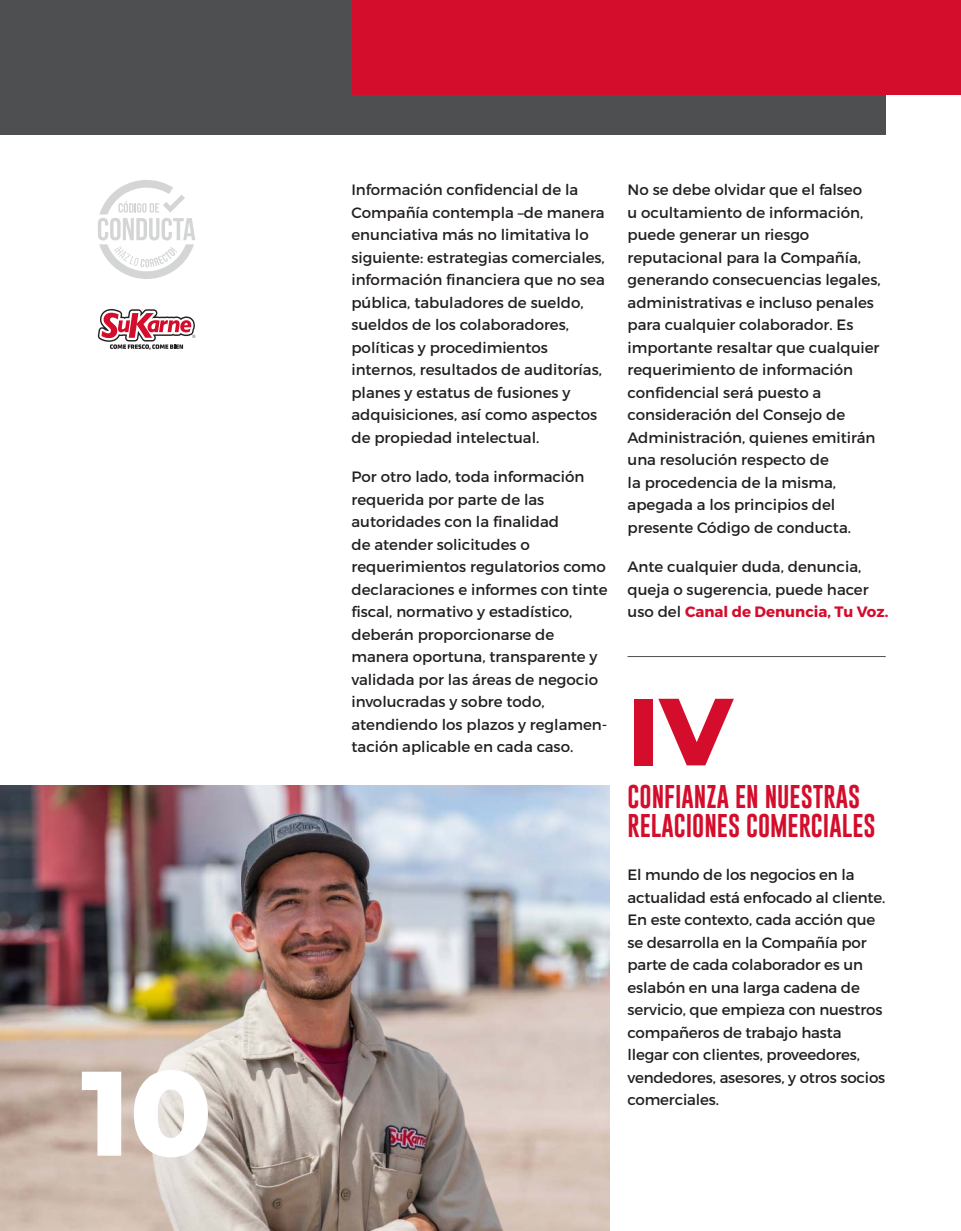
<style>
.page{position:relative;width:961px;height:1231px;background:#fff}
.page>*{position:absolute;margin:0;border:0;box-sizing:border-box;transform-origin:0 0}
.t1{font:800 120px "Montserrat";color:#fff}
.t2{font:800 95.1px "Montserrat";color:#d30d2b}
.t3{font:24px/28.8px "Gobold";color:#d30d2b}
.t4{font:15px/22.5px "Montserrat";color:#231f20}
.s1{font-weight:700;color:#d30d2b}
</style>
<div class="page">
<div style="left:0;top:0;width:885px;height:135px;background:#4e4f50"></div>
<div style="left:353px;top:0;width:608px;height:94px;background:#d30d2b"></div>
<hr style="left:627px;top:656px;width:258px;height:1px;background:#4e4f50">
<img style="left:0;top:785px;width:609px;height:446px">
<svg style="left:98px;top:180px;width:97px;height:99px"></svg>
<svg style="left:98px;top:309px;width:97px;height:41px"></svg>
<h1 class="t1" style="left:81px;top:1025px;width:132px">10</h1>
<p class="t4" style="left:351px;top:178px;width:255px">Información confidencial de la<br>Compañía contempla –de manera enunciativa más no limitativa lo siguiente: estrategias comerciales, información financiera que no sea pública, tabuladores de sueldo, sueldos de los colaboradores, políticas y procedimientos internos, resultados de auditorías, planes y estatus de fusiones y adquisiciones, así como aspectos de propiedad intelectual.</p>
<p class="t4" style="left:351px;top:465px;width:257px">Por otro lado, toda información requerida por parte de las autoridades con la finalidad<br>de atender solicitudes o requerimientos regulatorios como declaraciones e informes con tinte fiscal, normativo y estadístico, deberán proporcionarse de manera oportuna, transparente y validada por las áreas de negocio involucradas y sobre todo, atendiendo los plazos y reglamen&shy;tación aplicable en cada caso.</p>
<p class="t4" style="left:627px;top:178px;width:254px">No se debe olvidar que el falseo<br>u ocultamiento de información, puede generar un riesgo reputacional para la Compañía, generando consecuencias legales, administrativas e incluso penales para cualquier colaborador. Es importante resaltar que cualquier requerimiento de información confidencial será puesto a consideración del Consejo de<br>Administración, quienes emitirán una resolución respecto de<br>la procedencia de la misma, apegada a los principios del presente Código de conducta.</p>
<p class="t4" style="left:627px;top:555px;width:262px">Ante cualquier duda, denuncia, queja o sugerencia, puede hacer uso del <span class="s1">Canal de Denuncia, Tu Voz.</span></p>
<h2 class="t2" style="left:627px;top:662px;width:106px">IV</h2>
<h3 class="t3" style="left:627px;top:782px;width:249px">CONFIANZA EN NUESTRAS<br>RELACIONES COMERCIALES</h3>
<p class="t4" style="left:627px;top:863px;width:259px">El mundo de los negocios en la actualidad está enfocado al cliente.<br>En este contexto, cada acción que se desarrolla en la Compañía por parte de cada colaborador es un eslabón en una larga cadena de servicio, que empieza con nuestros compañeros de trabajo hasta llegar con clientes, proveedores, vendedores, asesores, y otros socios comerciales.</p>
</div>
